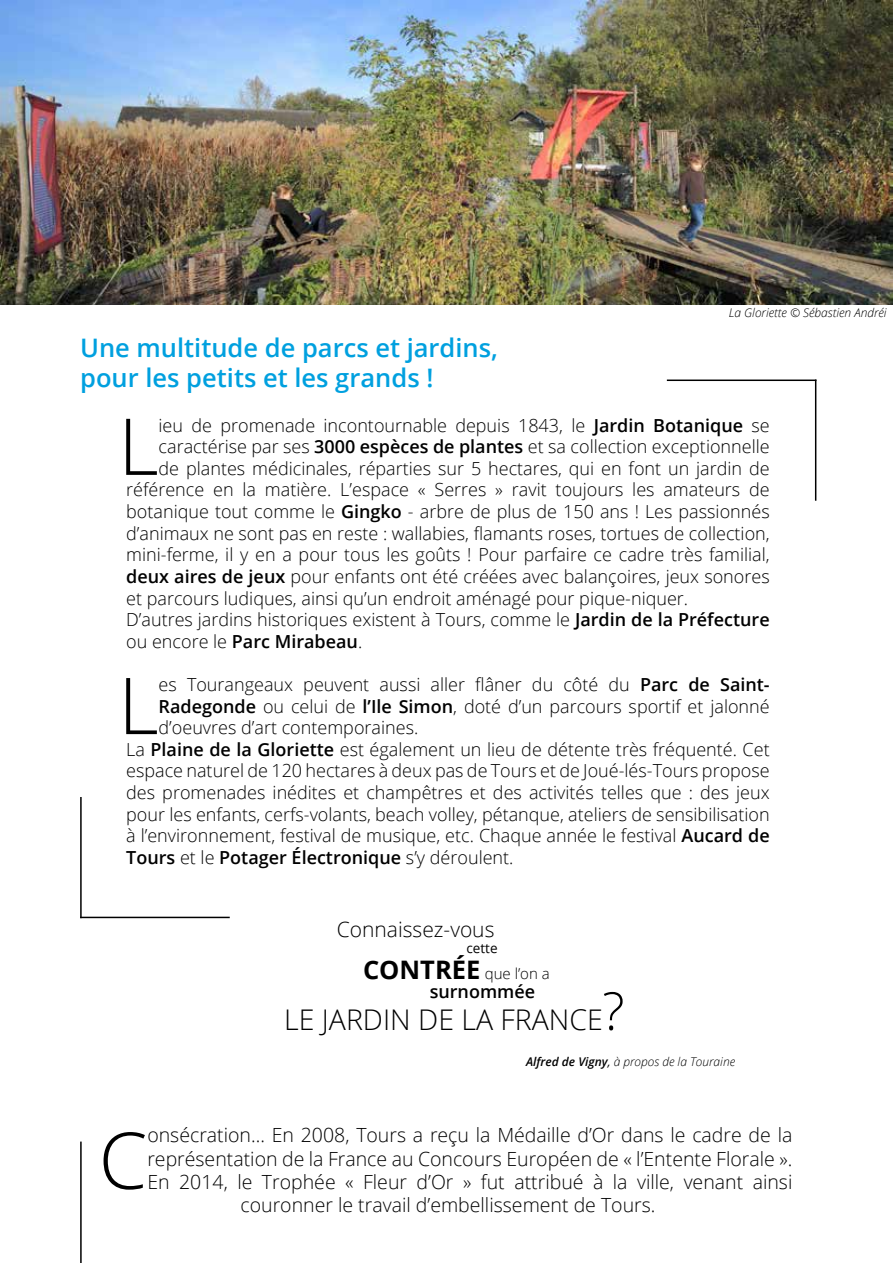
<style>
.page{position:relative;width:893px;height:1263px;background:#fff}
.page>*{position:absolute;margin:0;border:0;box-sizing:border-box;transform-origin:0 0}
.t1{font:300 78.45px "Open Sans";color:#000}
.t2{font:300 52.5px "Open Sans";color:#000}
.t3{font:300 28.5px "Open Sans";color:#000}
.t4{font:600 25.5px/30.6px "Open Sans";color:#00a0df}
.t5{font:300 21px "Open Sans";color:#000}
.t6{font:300 19.5px "Open Sans";color:#000}
.t7{font:300 18px "Open Sans";color:#000}
.t8{font:600 18px "Open Sans";color:#000}
.t9{font:300 15px "Open Sans";color:#000}
.t10{font:13.5px "Open Sans";color:#000}
.t11{font:italic 300 12px "Open Sans";color:#000}
.s1{font-weight:600}
.s2{font-weight:300}
.s3{font-weight:700;font-size:25.5px}
.s4{font-weight:400}
</style>
<div class="page">
<hr style="left:667px;top:379px;width:149px;height:2px;background:#000">
<hr style="left:815px;top:379px;width:1px;height:122px;background:#000">
<hr style="left:80px;top:917px;width:150px;height:1px;background:#000">
<hr style="left:80px;top:797px;width:2px;height:121px;background:#000">
<hr style="left:80px;top:1141px;width:2px;height:122px;background:#000">
<img style="left:0;top:0;width:893px;height:304px">
<h3 class="t4" style="left:80px;top:331px;width:419px">Une multitude de parcs et jardins, pour les petits et les grands !</h3>
<p class="t11" style="left:729px;top:305px;width:159px">La Gloriette © Sébastien Andréi</p>
<h1 class="t1" style="left:118px;top:393px;width:42px">L</h1>
<p class="t7" style="left:159px;top:413px;width:613px">ieu de promenade incontournable depuis 1843, le <span class="s1">Jardin Botanique</span> se</p>
<p class="t7" style="left:159px;top:434px;width:613px">caractérise par ses <span class="s1">3000 espèces de plantes</span> et sa collection exceptionnelle</p>
<p class="t7" style="left:159px;top:456px;width:613px">de plantes médicinales, réparties sur 5 hectares, qui en font un jardin de</p>
<p class="t7" style="left:126px;top:478px;width:645px">référence en la matière. L’espace « Serres » ravit toujours les amateurs de</p>
<p class="t7" style="left:126px;top:499px;width:645px">botanique tout comme le <span class="s1">Gingko</span> - arbre de plus de 150 ans ! Les passionnés</p>
<p class="t7" style="left:126px;top:521px;width:645px">d’animaux ne sont pas en reste : wallabies, flamants roses, tortues de collection,</p>
<p class="t7" style="left:126px;top:542px;width:645px">mini-ferme, il y en a pour tous les goûts ! Pour parfaire ce cadre très familial,</p>
<p class="t7" style="left:126px;top:564px;width:645px"><span class="s1">deux aires de jeux</span> pour enfants ont été créées avec balançoires, jeux sonores</p>
<p class="t7" style="left:126px;top:586px;width:563px">et parcours ludiques, ainsi qu’un endroit aménagé pour pique-niquer.</p>
<p class="t7" style="left:126px;top:607px;width:645px">D’autres jardins historiques existent à Tours, comme le <span class="s1">Jardin de la Préfecture</span></p>
<p class="t8" style="left:126px;top:629px;width:238px"><span class="s2">ou encore le</span> Parc Mirabeau<span class="s2">.</span></p>
<h1 class="t1" style="left:118px;top:652px;width:42px">L</h1>
<p class="t7" style="left:159px;top:672px;width:613px">es Tourangeaux peuvent aussi aller flâner du côté du <span class="s1">Parc de Saint-</span></p>
<p class="t7" style="left:159px;top:694px;width:613px"><span class="s1">Radegonde</span> ou celui de <span class="s1">l’Ile Simon</span>, doté d’un parcours sportif et jalonné</p>
<p class="t7" style="left:159px;top:715px;width:261px">d’oeuvres d’art contemporaines.</p>
<p class="t7" style="left:126px;top:737px;width:645px">La <span class="s1">Plaine de la Gloriette</span> est également un lieu de détente très fréquenté. Cet</p>
<p class="t7" style="left:126px;top:758px;width:645px">espace naturel de 120 hectares à deux pas de Tours et de Joué-lés-Tours propose</p>
<p class="t7" style="left:126px;top:780px;width:645px">des promenades inédites et champêtres et des activités telles que : des jeux</p>
<p class="t7" style="left:126px;top:802px;width:645px">pour les enfants, cerfs-volants, beach volley, pétanque, ateliers de sensibilisation</p>
<p class="t7" style="left:126px;top:823px;width:645px">à l’environnement, festival de musique, etc. Chaque année le festival <span class="s1">Aucard de</span></p>
<p class="t8" style="left:126px;top:845px;width:389px">Tours <span class="s2">et le</span> Potager Électronique <span class="s2">s’y déroulent.</span></p>
<p class="t5" style="left:337px;top:914px;width:159px">Connaissez-vous</p>
<p class="t10" style="left:466px;top:938px;width:33px">cette</p>
<p class="t9" style="left:363px;top:964px;width:188px"><span class="s3">CONTRÉE</span> que l’on a</p>
<p class="t8" style="left:430px;top:979px;width:107px">surnommée</p>
<h2 class="t2" style="left:602px;top:975px;width:24px">?</h2>
<p class="t11" style="left:526px;top:1053px;width:211px"><span class="s1">Alfred de Vigny</span><span class="s4">,</span> à propos de la Touraine</p>
<h3 class="t3" style="left:284px;top:1000px;width:302px">le Jardi n de la France</h3>
<h1 class="t1" style="left:99px;top:1107px;width:50px">C</h1>
<p class="t6" style="left:147px;top:1122px;width:647px">onsécration... En 2008, Tours a reçu la Médaille d’Or dans le cadre de la</p>
<p class="t6" style="left:147px;top:1145px;width:647px">représentation de la France au Concours Européen de « l’Entente Florale ».</p>
<p class="t6" style="left:147px;top:1168px;width:647px">En 2014, le Trophée « Fleur d’Or » fut attribué à la ville, venant ainsi</p>
<p class="t6" style="left:240px;top:1192px;width:417px">couronner le travail d’embellissement de Tours.</p>
</div>
